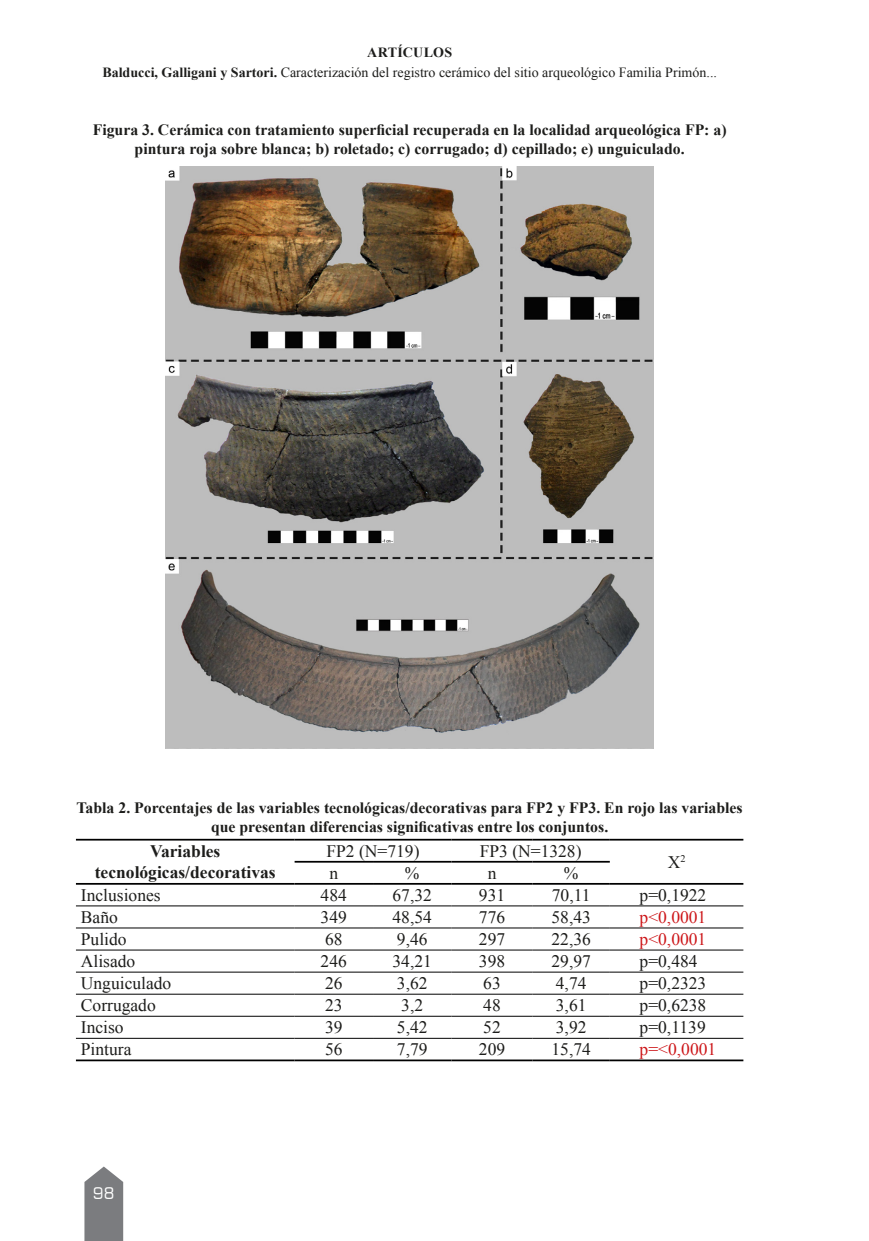
<style>
.page{position:relative;width:869px;height:1241px;background:#fff}
.page>*{position:absolute;margin:0;border:0;box-sizing:border-box;transform-origin:0 0}
.t1{font:17.5px "Times New Roman";color:#1d1d1b}
.t2{font:700 17.5px/21px "Times New Roman";color:#1d1d1b;text-align:center}
.t3{font:17.5px "Times New Roman";color:#cd171a}
.t4{font:700 15.75px/19.2px "Times New Roman";color:#1d1d1b;text-align:center}
.t5{font:15.75px "Square 721 BT";color:#fff}
.t6{font:14px/20.5px "Times New Roman";color:#1d1d1b;text-align:center}
.s1{font-weight:700}
</style>
<div class="page">
<svg style="left:84px;top:1166px;width:39px;height:74px;background:#8b8b8e"></svg>
<img style="left:166px;top:166px;width:487px;height:582px">
<svg style="left:76px;top:840px;width:667px;height:199px"></svg>
<hr style="left:76px;top:838px;width:218px;height:2px;background:#000">
<hr style="left:294px;top:838px;width:79px;height:2px;background:#000">
<hr style="left:373px;top:838px;width:78px;height:2px;background:#000">
<hr style="left:451px;top:838px;width:81px;height:2px;background:#000">
<hr style="left:532px;top:838px;width:77px;height:2px;background:#000">
<hr style="left:609px;top:838px;width:134px;height:2px;background:#000">
<hr style="left:294px;top:860px;width:79px;height:2px;background:#000">
<hr style="left:373px;top:860px;width:78px;height:2px;background:#000">
<hr style="left:451px;top:860px;width:81px;height:2px;background:#000">
<hr style="left:532px;top:860px;width:77px;height:2px;background:#000">
<hr style="left:76px;top:882px;width:218px;height:2px;background:#000">
<hr style="left:294px;top:882px;width:79px;height:2px;background:#000">
<hr style="left:373px;top:882px;width:78px;height:2px;background:#000">
<hr style="left:451px;top:882px;width:81px;height:2px;background:#000">
<hr style="left:532px;top:882px;width:77px;height:2px;background:#000">
<hr style="left:609px;top:882px;width:134px;height:2px;background:#000">
<hr style="left:76px;top:1059px;width:218px;height:2px;background:#000">
<hr style="left:294px;top:1059px;width:79px;height:2px;background:#000">
<hr style="left:373px;top:1059px;width:78px;height:2px;background:#000">
<hr style="left:451px;top:1059px;width:81px;height:2px;background:#000">
<hr style="left:532px;top:1059px;width:77px;height:2px;background:#000">
<hr style="left:609px;top:1059px;width:134px;height:2px;background:#000">
<hr style="left:76px;top:905px;width:218px;height:1px;background:#000">
<hr style="left:294px;top:905px;width:79px;height:1px;background:#000">
<hr style="left:373px;top:905px;width:78px;height:1px;background:#000">
<hr style="left:451px;top:905px;width:81px;height:1px;background:#000">
<hr style="left:532px;top:905px;width:77px;height:1px;background:#000">
<hr style="left:609px;top:905px;width:134px;height:1px;background:#000">
<hr style="left:76px;top:927px;width:218px;height:1px;background:#000">
<hr style="left:294px;top:927px;width:79px;height:1px;background:#000">
<hr style="left:373px;top:927px;width:78px;height:1px;background:#000">
<hr style="left:451px;top:927px;width:81px;height:1px;background:#000">
<hr style="left:532px;top:927px;width:77px;height:1px;background:#000">
<hr style="left:609px;top:927px;width:134px;height:1px;background:#000">
<hr style="left:76px;top:949px;width:218px;height:1px;background:#000">
<hr style="left:294px;top:949px;width:79px;height:1px;background:#000">
<hr style="left:373px;top:949px;width:78px;height:1px;background:#000">
<hr style="left:451px;top:949px;width:81px;height:1px;background:#000">
<hr style="left:532px;top:949px;width:77px;height:1px;background:#000">
<hr style="left:609px;top:949px;width:134px;height:1px;background:#000">
<hr style="left:76px;top:971px;width:218px;height:1px;background:#000">
<hr style="left:294px;top:971px;width:79px;height:1px;background:#000">
<hr style="left:373px;top:971px;width:78px;height:1px;background:#000">
<hr style="left:451px;top:971px;width:81px;height:1px;background:#000">
<hr style="left:532px;top:971px;width:77px;height:1px;background:#000">
<hr style="left:609px;top:971px;width:134px;height:1px;background:#000">
<hr style="left:76px;top:993px;width:218px;height:1px;background:#000">
<hr style="left:294px;top:993px;width:79px;height:1px;background:#000">
<hr style="left:373px;top:993px;width:78px;height:1px;background:#000">
<hr style="left:451px;top:993px;width:81px;height:1px;background:#000">
<hr style="left:532px;top:993px;width:77px;height:1px;background:#000">
<hr style="left:609px;top:993px;width:134px;height:1px;background:#000">
<hr style="left:76px;top:1015px;width:218px;height:1px;background:#000">
<hr style="left:294px;top:1015px;width:79px;height:1px;background:#000">
<hr style="left:373px;top:1015px;width:78px;height:1px;background:#000">
<hr style="left:451px;top:1015px;width:81px;height:1px;background:#000">
<hr style="left:532px;top:1015px;width:77px;height:1px;background:#000">
<hr style="left:609px;top:1015px;width:134px;height:1px;background:#000">
<hr style="left:76px;top:1037px;width:218px;height:1px;background:#000">
<hr style="left:294px;top:1037px;width:79px;height:1px;background:#000">
<hr style="left:373px;top:1037px;width:78px;height:1px;background:#000">
<hr style="left:451px;top:1037px;width:81px;height:1px;background:#000">
<hr style="left:532px;top:1037px;width:77px;height:1px;background:#000">
<hr style="left:609px;top:1037px;width:134px;height:1px;background:#000">
<p class="t6" style="left:102px;top:41px;width:615px"><span class="s1">ARTÍCULOS<br>Balducci, Galligani y Sartori.</span> Caracterización del registro cerámico del sitio arqueológico Familia Primón...</p>
<p class="t4" style="left:93px;top:119px;width:635px">Figura 3. Cerámica con tratamiento superficial recuperada en la localidad arqueológica FP: a) pintura roja sobre blanca; b) roletado; c) corrugado; d) cepillado; e) unguiculado.</p>
<p class="t4" style="left:76px;top:797px;width:667px">Tabla 2. Porcentajes de las variables tecnológicas/decorativas para FP2 y FP3. En rojo las variables que presentan diferencias significativas entre los conjuntos.</p>
<p class="t2" style="left:95px;top:840px;width:182px">Variables tecnológicas/decorativas</p>
<p class="t1" style="left:326px;top:839px;width:94px">FP2 (N=719)</p>
<p class="t1" style="left:479px;top:839px;width:103px">FP3 (N=1328)</p>
<p class="t1" style="left:667px;top:850px;width:19px">X<sup>2</sup></p>
<p class="t1" style="left:329px;top:861px;width:10px">n</p>
<p class="t1" style="left:405px;top:861px;width:16px">%</p>
<p class="t1" style="left:487px;top:861px;width:10px">n</p>
<p class="t1" style="left:563px;top:861px;width:16px">%</p>
<p class="t1" style="left:81px;top:883px;width:81px">Inclusiones</p>
<p class="t1" style="left:320px;top:883px;width:28px">484</p>
<p class="t1" style="left:392px;top:883px;width:41px">67,32</p>
<p class="t1" style="left:478px;top:883px;width:28px">931</p>
<p class="t1" style="left:551px;top:883px;width:40px">70,11</p>
<p class="t1" style="left:639px;top:883px;width:68px">p=0,1922</p>
<p class="t1" style="left:81px;top:905px;width:38px">Baño</p>
<p class="t1" style="left:320px;top:905px;width:28px">349</p>
<p class="t1" style="left:392px;top:905px;width:41px">48,54</p>
<p class="t1" style="left:478px;top:905px;width:28px">776</p>
<p class="t1" style="left:551px;top:905px;width:41px">58,43</p>
<p class="t3" style="left:639px;top:905px;width:68px">p&lt;0,0001</p>
<p class="t1" style="left:81px;top:927px;width:47px">Pulido</p>
<p class="t1" style="left:325px;top:927px;width:19px">68</p>
<p class="t1" style="left:397px;top:927px;width:32px">9,46</p>
<p class="t1" style="left:478px;top:927px;width:28px">297</p>
<p class="t1" style="left:551px;top:927px;width:41px">22,36</p>
<p class="t3" style="left:639px;top:927px;width:68px">p&lt;0,0001</p>
<p class="t1" style="left:81px;top:949px;width:56px">Alisado</p>
<p class="t1" style="left:320px;top:949px;width:28px">246</p>
<p class="t1" style="left:392px;top:949px;width:41px">34,21</p>
<p class="t1" style="left:478px;top:949px;width:28px">398</p>
<p class="t1" style="left:551px;top:949px;width:41px">29,97</p>
<p class="t1" style="left:639px;top:949px;width:59px">p=0,484</p>
<p class="t1" style="left:81px;top:971px;width:92px">Unguiculado</p>
<p class="t1" style="left:325px;top:971px;width:19px">26</p>
<p class="t1" style="left:397px;top:971px;width:32px">3,62</p>
<p class="t1" style="left:483px;top:971px;width:19px">63</p>
<p class="t1" style="left:555px;top:971px;width:32px">4,74</p>
<p class="t1" style="left:639px;top:971px;width:68px">p=0,2323</p>
<p class="t1" style="left:81px;top:993px;width:76px">Corrugado</p>
<p class="t1" style="left:325px;top:993px;width:19px">23</p>
<p class="t1" style="left:401px;top:993px;width:23px">3,2</p>
<p class="t1" style="left:483px;top:993px;width:19px">48</p>
<p class="t1" style="left:555px;top:993px;width:32px">3,61</p>
<p class="t1" style="left:639px;top:993px;width:68px">p=0,6238</p>
<p class="t1" style="left:81px;top:1015px;width:44px">Inciso</p>
<p class="t1" style="left:325px;top:1015px;width:19px">39</p>
<p class="t1" style="left:397px;top:1015px;width:32px">5,42</p>
<p class="t1" style="left:483px;top:1015px;width:19px">52</p>
<p class="t1" style="left:555px;top:1015px;width:32px">3,92</p>
<p class="t1" style="left:639px;top:1015px;width:68px">p=0,1139</p>
<p class="t1" style="left:81px;top:1037px;width:52px">Pintura</p>
<p class="t1" style="left:325px;top:1037px;width:19px">56</p>
<p class="t1" style="left:397px;top:1037px;width:32px">7,79</p>
<p class="t1" style="left:478px;top:1037px;width:28px">209</p>
<p class="t1" style="left:551px;top:1037px;width:41px">15,74</p>
<p class="t3" style="left:639px;top:1037px;width:78px">p=&lt;0,0001</p>
<p class="t5" style="left:93px;top:1183px;width:23px">98</p>
</div>
